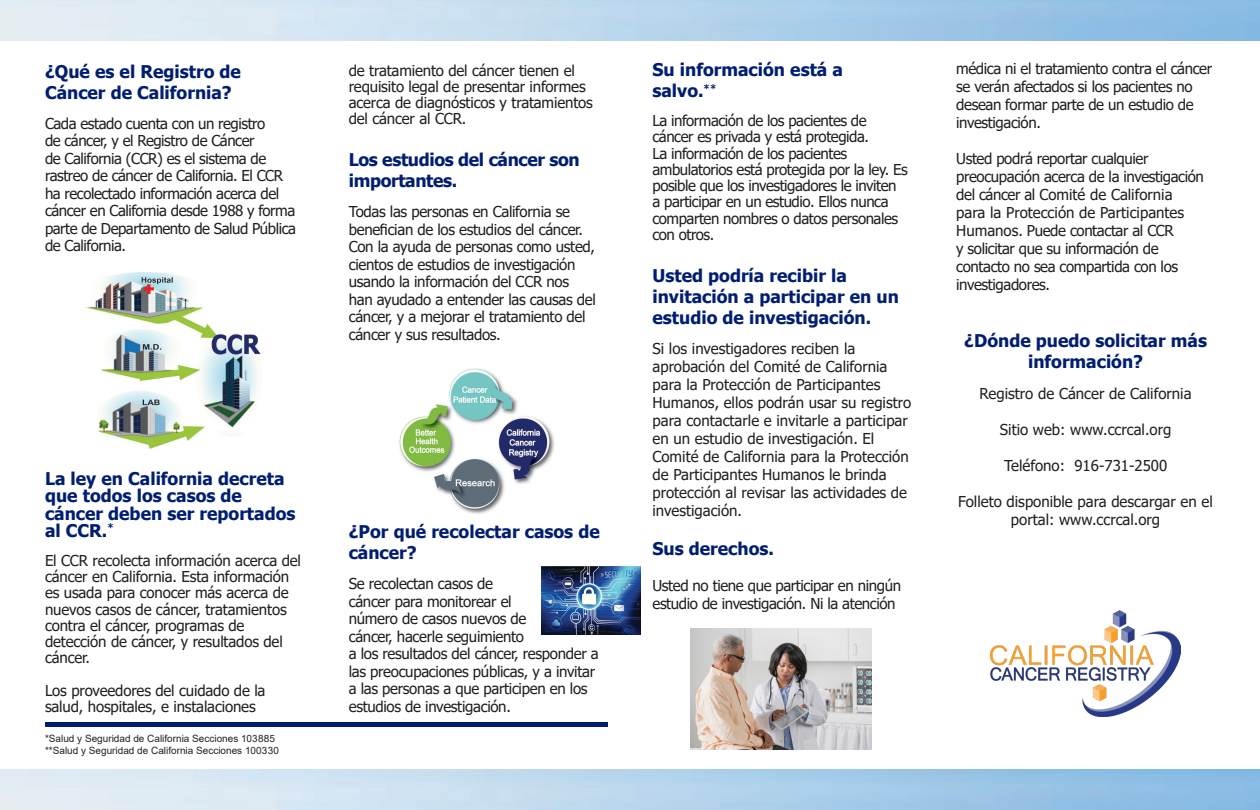
<style>
.page{position:relative;width:1260px;height:810px;background:#fff}
.page>*{position:absolute;margin:0;border:0;box-sizing:border-box;transform-origin:0 0}
.No_Spacing{font:700 17.5px/21px "Tahoma";color:#001e71}
.No_Spacing-2{font:700 17.5px/21px "Tahoma";letter-spacing:-.02em;color:#001e71}
.List_Paragraph{font:700 17.5px/21px "Tahoma";color:#001e71;text-align:center}
.List_Paragraph-2{font:15px/17.5px "Tahoma";letter-spacing:-.02em;color:#231f20}
.List_Paragraph-3{font:15px/18px "Tahoma";color:#231f20}
.No_Spacing-3{font:15px/16.2px "Tahoma";letter-spacing:-.01em;color:#231f20}
.t1{font:10px "Arial";color:#231f20}
</style>
<div class="page">
<hr style="left:45px;top:723px;width:563px;height:4px;background:#001e71">
<img style="left:399px;top:368px;width:156px;height:146px">
<img style="left:86px;top:273px;width:175px;height:176px">
<img style="left:542px;top:566px;width:98px;height:68px">
<img style="left:691px;top:629px;width:180px;height:120px">
<img style="left:990px;top:611px;width:191px;height:105px">
<p class="No_Spacing" style="left:45px;top:61px;width:198px">¿Qué es el Registro de<br>Cáncer de California?</p>
<p class="List_Paragraph-2" style="left:45px;top:115px;width:253px">Cada estado cuenta con un registro<br>de cáncer, y el Registro de Cáncer<br>de California (CCR) es el sistema de rastreo de cáncer de California. El CCR ha recolectado información acerca del cáncer en California desde 1988 y forma parte de Departamento de Salud Pública de California.</p>
<p class="No_Spacing-3" style="left:349px;top:63px;width:246px">de tratamiento del cáncer tienen el requisito legal de presentar informes acerca de diagnósticos y tratamientos del cáncer al CCR.</p>
<p class="No_Spacing-2" style="left:349px;top:150px;width:233px">Los estudios del cáncer son importantes.</p>
<p class="List_Paragraph-2" style="left:349px;top:204px;width:249px">Todas las personas en California se benefician de los estudios del cáncer.<br>Con la ayuda de personas como usted, cientos de estudios de investigación usando la información del CCR nos han ayudado a entender las causas del cáncer, y a mejorar el tratamiento del cáncer y sus resultados.</p>
<p class="No_Spacing" style="left:45px;top:470px;width:252px;line-height:17.5px">La ley en California decreta que todos los casos de cáncer deben ser reportados al CCR.<sup>*</sup></p>
<p class="No_Spacing-3" style="left:45px;top:553px;width:258px">El CCR recolecta información acerca del cáncer en California. Esta información es usada para conocer más acerca de nuevos casos de cáncer, tratamientos contra el cáncer, programas de detección de cáncer, y resultados del cáncer.</p>
<p class="No_Spacing-3" style="left:45px;top:683px;width:222px">Los proveedores del cuidado de la salud, hospitales, e instalaciones</p>
<p class="t1" style="left:45px;top:732px;width:232px">*Salud y Seguridad de California Secciones 103885</p>
<p class="t1" style="left:45px;top:744px;width:236px">**Salud y Seguridad de California Secciones 100330</p>
<p class="No_Spacing" style="left:349px;top:522px;width:253px">¿Por qué recolectar casos de cáncer?</p>
<p class="List_Paragraph-2" style="left:349px;top:576px;width:252px">Se recolectan casos de<br>cáncer para monitorear el<br>número de casos nuevos de<br>cáncer, hacerle seguimiento<br>a los resultados del cáncer, responder a las preocupaciones públicas, y a invitar a las personas a que participen en los estudios de investigación.</p>
<p class="No_Spacing" style="left:652px;top:60px;width:192px">Su información está a salvo.<sup>**</sup></p>
<p class="List_Paragraph-2" style="left:652px;top:113px;width:257px;line-height:16.2px">La información de los pacientes de cáncer es privada y está protegida.<br>La información de los pacientes ambulatorios está protegida por la ley. Es posible que los investigadores le inviten a participar en un estudio. Ellos nunca comparten nombres o datos personales con otros.</p>
<p class="No_Spacing" style="left:652px;top:266px;width:248px">Usted podría recibir la invitación a participar en un estudio de investigación.</p>
<p class="List_Paragraph-3" style="left:652px;top:341px;width:260px">Si los investigadores reciben la aprobación del Comité de California para la Protección de Participantes Humanos, ellos podrán usar su registro para contactarle e invitarle a participar en un estudio de investigación. El Comité de California para la Protección de Participantes Humanos le brinda protección al revisar las actividades de investigación.</p>
<p class="No_Spacing" style="left:652px;top:539px;width:123px">Sus derechos.</p>
<p class="List_Paragraph-2" style="left:652px;top:578px;width:250px;line-height:18px">Usted no tiene que participar en ningún estudio de investigación. Ni la atención</p>
<p class="List_Paragraph-2" style="left:956px;top:61px;width:257px;line-height:18px">médica ni el tratamiento contra el cáncer se verán afectados si los pacientes no desean formar parte de un estudio de investigación.</p>
<p class="List_Paragraph-2" style="left:956px;top:151px;width:249px;line-height:18px">Usted podrá reportar cualquier preocupación acerca de la investigación del cáncer al Comité de California para la Protección de Participantes<br>Humanos. Puede contactar al CCR<br>y solicitar que su información de contacto no sea compartida con los investigadores.</p>
<p class="List_Paragraph" style="left:964px;top:331px;width:244px">¿Dónde puedo solicitar más información?</p>
<p class="List_Paragraph-3" style="left:980px;top:385px;width:214px">Registro de Cáncer de California</p>
<p class="List_Paragraph-3" style="left:1000px;top:421px;width:173px">Sitio web: www.ccrcal.org</p>
<p class="List_Paragraph-3" style="left:1004px;top:457px;width:165px">Teléfono: 916-731-2500</p>
<p class="List_Paragraph-3" style="left:958px;top:493px;width:256px;text-align:center">Folleto disponible para descargar en el portal: www.ccrcal.org</p>
</div>
